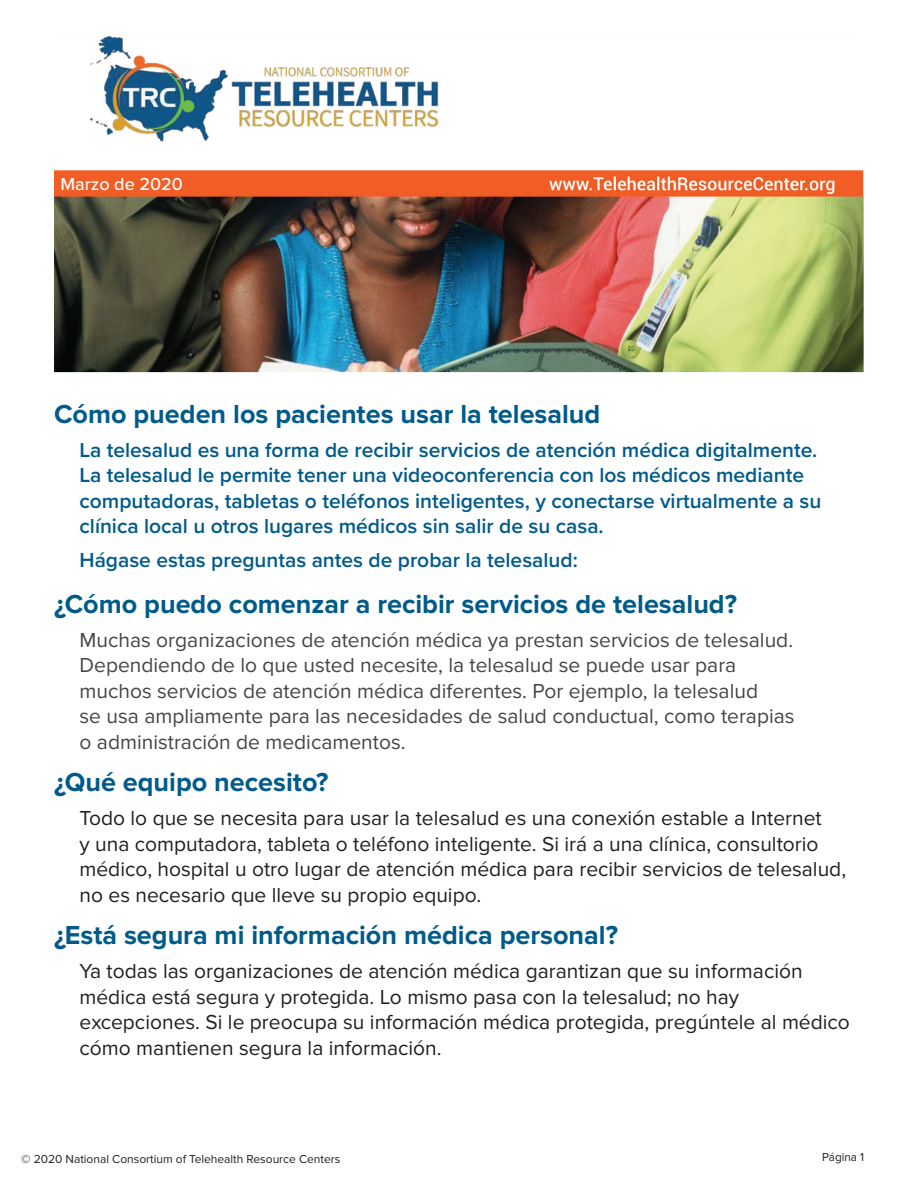
<style>
.page{position:relative;width:918px;height:1188px;background:#fff}
.page>*{position:absolute;margin:0;border:0;box-sizing:border-box;transform-origin:0 0}
.t1{font:700 27px "Proxima Nova";color:#005b8a}
.t2{font:21px/25.5px "Proxima Nova";color:#231f20}
.t3{font:600 21px/25.5px "Proxima Nova";color:#005b8a}
.t4{font:21px/25.5px "Proxima Nova";color:#444546}
.t5{font:500 18px "Proxima Nova";color:#fff}
.t6{font:12px "Proxima Nova";color:#231f20}
</style>
<div class="page">
<img style="left:54px;top:36px;width:810px;height:337px">
<p class="t5" style="left:60px;top:170px;width:124px">Marzo de 2020</p>
<p class="t1" style="left:54px;top:398px;width:548px">Cómo pueden los pacientes usar la telesalud</p>
<p class="t3" style="left:80px;top:436px;width:743px">La telesalud es una forma de recibir servicios de atención médica digitalmente.<br>La telesalud le permite tener una videoconferencia con los médicos mediante computadoras, tabletas o teléfonos inteligentes, y conectarse virtualmente a su clínica local u otros lugares médicos sin salir de su casa.</p>
<p class="t3" style="left:80px;top:547px;width:500px">Hágase estas preguntas antes de probar la telesalud:</p>
<p class="t1" style="left:54px;top:588px;width:685px">¿Cómo puedo comenzar a recibir servicios de telesalud?</p>
<p class="t4" style="left:80px;top:627px;width:717px">Muchas organizaciones de atención médica ya prestan servicios de telesalud.<br>Dependiendo de lo que usted necesite, la telesalud se puede usar para muchos servicios de atención médica diferentes. Por ejemplo, la telesalud<br>se usa ampliamente para las necesidades de salud conductual, como terapias o administración de medicamentos.</p>
<p class="t1" style="left:54px;top:767px;width:276px">¿Qué equipo necesito?</p>
<p class="t2" style="left:80px;top:806px;width:768px">Todo lo que se necesita para usar la telesalud es una conexión estable a Internet<br>y una computadora, tableta o teléfono inteligente. Si irá a una clínica, consultorio médico, hospital u otro lugar de atención médica para recibir servicios de telesalud, no es necesario que lleve su propio equipo.</p>
<p class="t1" style="left:54px;top:920px;width:566px">¿Está segura mi información médica personal?</p>
<p class="t2" style="left:80px;top:959px;width:772px">Ya todas las organizaciones de atención médica garantizan que su información médica está segura y protegida. Lo mismo pasa con la telesalud; no hay excepciones. Si le preocupa su información médica protegida, pregúntele al médico cómo mantienen segura la información.</p>
<p class="t6" style="left:21px;top:1152px;width:321px">© 2020 National Consortium of Telehealth Resource Centers</p>
<p class="t6" style="left:822px;top:1150px;width:43px">Página 1</p>
</div>
